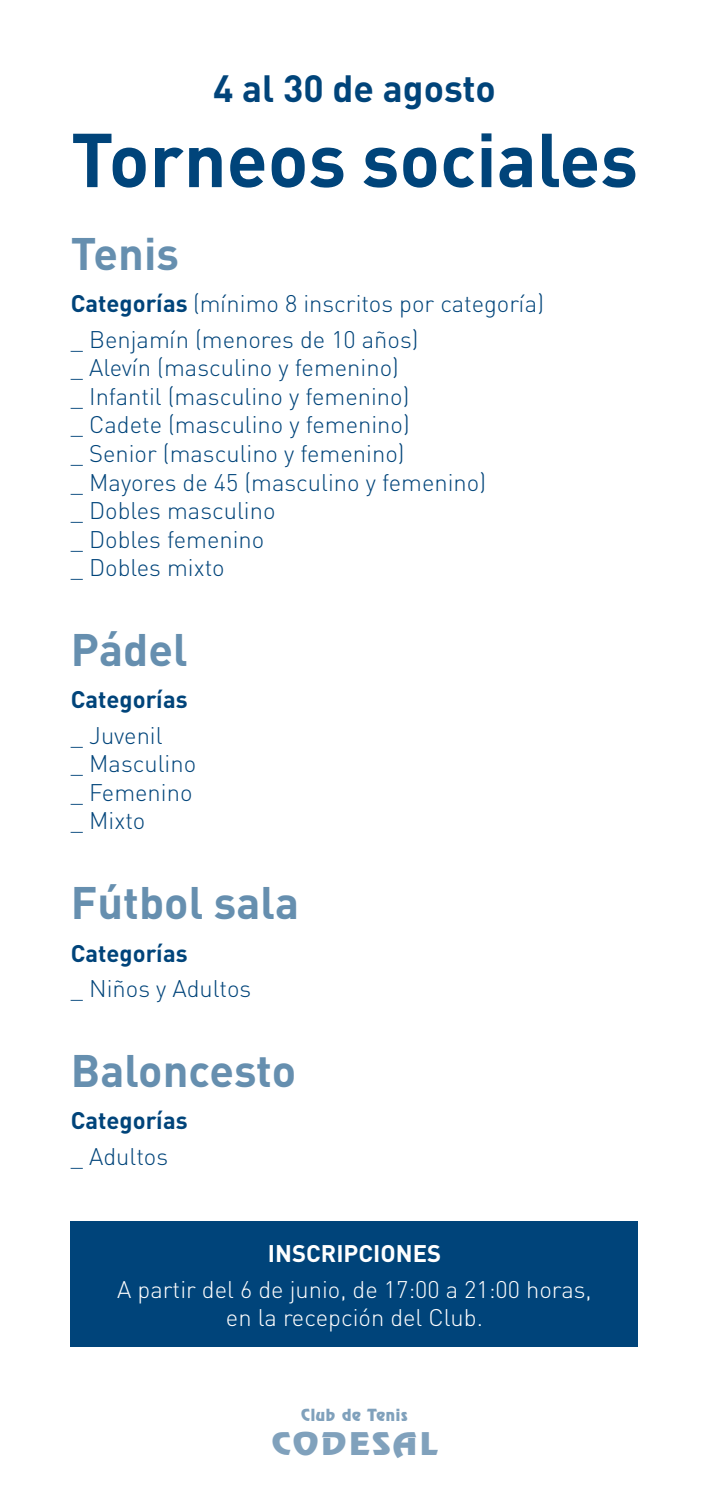
<style>
.page{position:relative;width:709px;height:1489px;background:#fff}
.page>*{position:absolute;margin:0;border:0;box-sizing:border-box;transform-origin:0 0}
.t1{font:700 75px "DIN";color:#00447a}
.t2{font:700 45px "DIN";color:#668faf}
.t3{font:700 37.5px "DIN";color:#00447a}
.t4{font:28px "Revue Std";letter-spacing:.08em;color:#80a1bc;scale:1.15 1}
.t5{font:300 23.75px/28.5px "DIN";color:#00447a}
.t6{font:300 23.75px/28.5px "DIN";color:#fff;text-align:center}
.t7{font:700 23.75px "DIN";color:#00447a}
.t8{font:700 23.75px "DIN";color:#fff}
.t9{font:15px "Revue Std";letter-spacing:.05em;color:#80a1bc}
.s1{font-weight:700}
</style>
<div class="page">
<div style="left:71px;top:1221px;width:567px;height:125px;background:#00447a"></div>
<h3 class="t3" style="left:213px;top:64px;width:284px">4 al 30 de agosto</h3>
<h1 class="t1" style="left:71px;top:111px;width:568px">Torneos sociales</h1>
<h2 class="t2" style="left:71px;top:224px;width:110px">Tenis</h2>
<p class="t5" style="left:71px;top:286px;width:475px;line-height:35.5px"><span class="s1">Categorías</span> (mínimo 8 inscritos por categoría) _ Benjamín (menores de 10 años)</p>
<p class="t5" style="left:71px;top:353px;width:417px">_ Alevín (masculino y femenino)<br>_ Infantil (masculino y femenino)<br>_ Cadete (masculino y femenino)<br>_ Senior (masculino y femenino)<br>_ Mayores de 45 (masculino y femenino) _ Dobles masculino<br>_ Dobles femenino<br>_ Dobles mixto</p>
<h2 class="t2" style="left:71px;top:620px;width:118px">Pádel</h2>
<p class="t7" style="left:71px;top:684px;width:118px">Categorías</p>
<p class="t5" style="left:71px;top:720px;width:127px">_ Juvenil<br>_ Masculino _ Femenino _ Mixto</p>
<h2 class="t2" style="left:71px;top:873px;width:230px">Fútbol sala</h2>
<p class="t7" style="left:71px;top:937px;width:118px">Categorías</p>
<p class="t5" style="left:71px;top:974px;width:182px">_ Niños y Adultos</p>
<h2 class="t2" style="left:71px;top:1040px;width:227px">Baloncesto</h2>
<p class="t7" style="left:71px;top:1105px;width:118px">Categorías</p>
<p class="t5" style="left:71px;top:1141px;width:99px">_ Adultos</p>
<p class="t8" style="left:268px;top:1237px;width:175px">INSCRIPCIONES</p>
<p class="t6" style="left:117px;top:1274px;width:476px">A partir del 6 de junio, de 17:00 a 21:00 horas, en la recepción del Club.</p>
<p class="t9" style="left:301px;top:1404px;width:108px">Club de Tenis</p>
<p class="t4" style="left:272px;top:1424px;width:145px">CODESAL</p>
</div>
